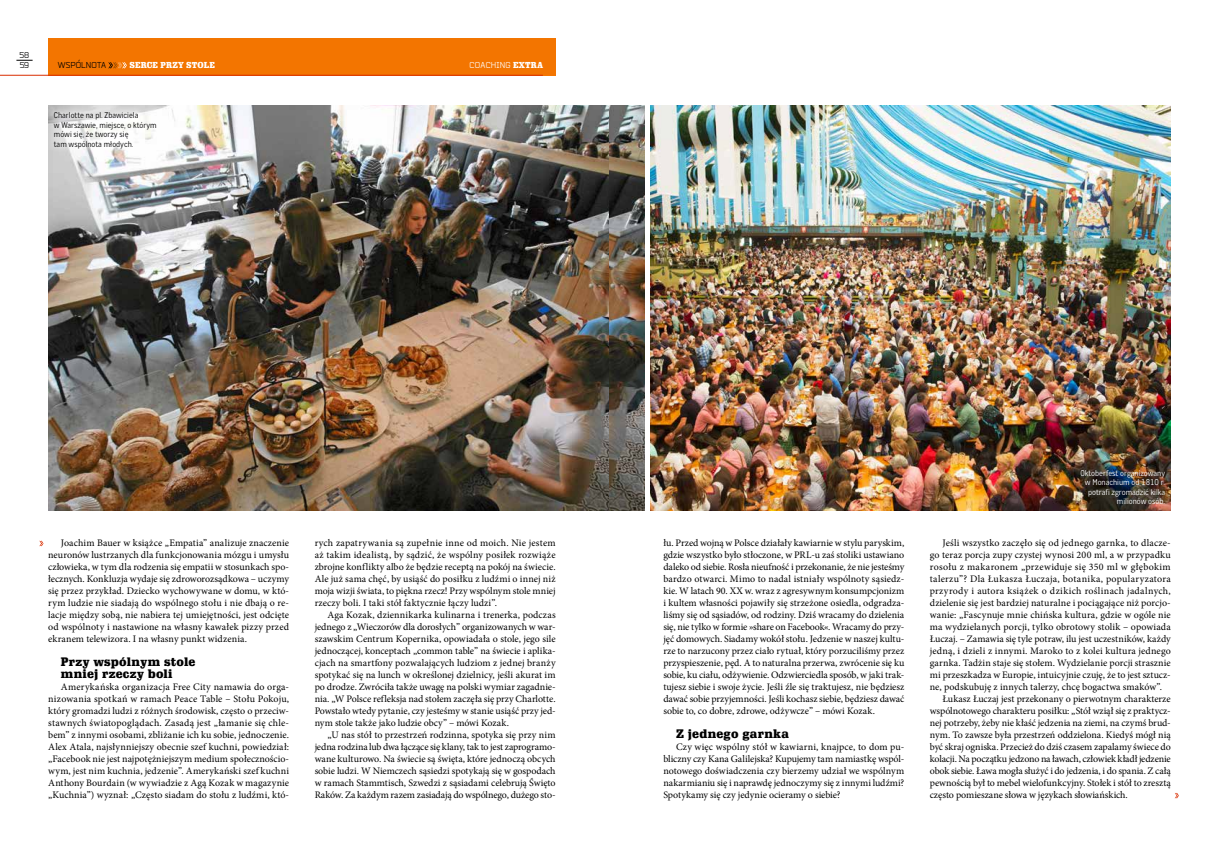
<style>
.page{position:relative;width:1219px;height:848px;background:#fff}
.page>*{position:absolute;margin:0;border:0;box-sizing:border-box;transform-origin:0 0}
.t1{font:12px/12px "Schadow Blk EU";letter-spacing:.02em;color:#000}
.t2{font:10px/12px "Minion Pro";color:#000;text-align:justify}
.t3{font:10px "Minion Pro";letter-spacing:.03em;color:#000}
.t4{font:10px "Minion Pro";letter-spacing:-.02em;color:#000}
.t5{font:10px "Minion Pro";letter-spacing:.025em;color:#000}
.t6{font:8.6px "Bender";letter-spacing:.02em;color:#fff}
.t7{font:8.6px "Bender";letter-spacing:.005em;color:#000}
.t8{font:8.4px "Schadow Blk EU";letter-spacing:.02em;color:#fff}
.t9{font:8.4px "Bender";color:#000}
.t10{font:300 8.2px/9.5px "CA Cula";color:#000}
.t11{font:300 8.2px/9.5px "CA Cula";color:#fff;text-align:right}
.s1{font-family:"Schadow Blk EU";font-size:8.4px}
</style>
<div class="page">
<img style="left:651px;top:106px;width:520px;height:404px">
<div style="left:48px;top:38px;width:508px;height:37px;background:#f37500"></div>
<hr style="left:0;top:75px;width:543px;height:1px;background:#d92d00">
<svg style="left:16px;top:60px;width:17px;height:1px"></svg>
<img style="left:48px;top:106px;width:561px;height:404px">
<img style="left:609px;top:106px;width:36px;height:404px">
<div style="left:47px;top:104px;width:117px;height:51px;background:#fff;opacity:.75"></div>
<svg style="left:1175px;top:793px;width:4px;height:5px"></svg>
<svg style="left:39px;top:541px;width:4px;height:5px"></svg>
<svg style="left:108px;top:62px;width:19px;height:6px"></svg>
<p class="t9" style="left:20px;top:50px;width:11px">58</p>
<p class="t9" style="left:20px;top:60px;width:11px">59</p>
<p class="t7" style="left:58px;top:60px;width:50px">WSPÓLNOTA</p>
<p class="t8" style="left:129px;top:60px;width:87px">SERCE PRZY STOLE</p>
<p class="t6" style="left:470px;top:60px;width:75px">COACHING <span class="s1">EXTRA</span></p>
<p class="t10" style="left:54px;top:110px;width:104px">Charlotte na pl. Zbawiciela<br>w Warszawie, miejsce, o którym mówi się, że tworzy się<br>tam wspólnota młodych.</p>
<p class="t2" style="left:48px;top:537px;width:242px;text-indent:13px">Joachim Bauer w książce „Empatia” analizuje znaczenie neuronów lustrzanych dla funkcjonowania mózgu i umysłu człowieka, w tym dla rodzenia się empatii w stosunkach spo&shy;łecznych. Konkluzja wydaje się zdroworozsądkowa – uczymy się przez przykład. Dziecko wychowywane w domu, w któ&shy;rym ludzie nie siadają do wspólnego stołu i nie dbają o re&shy;lacje między sobą, nie nabiera tej umiejętności, jest odcięte od wspólnoty i nastawione na własny kawałek pizzy przed ekranem telewizora. I na własny punkt widzenia.</p>
<p class="t1" style="left:61px;top:656px;width:136px">Przy wspólnym stole mniej rzeczy boli</p>
<p class="t2" style="left:48px;top:681px;width:242px;text-indent:13px">Amerykańska organizacja Free City namawia do orga&shy;nizowania spotkań w ramach Peace Table – Stołu Pokoju, który gromadzi ludzi z różnych środowisk, często o przeciw&shy;stawnych światopoglądach. Zasadą jest „łamanie się chle&shy;bem” z innymi osobami, zbliżanie ich ku sobie, jednoczenie.<br>Alex Atala, najsłynniejszy obecnie szef kuchni, powiedział: „Facebook nie jest najpotężniejszym medium społecznościo&shy;wym, jest nim kuchnia, jedzenie”. Amerykański szef kuchni Anthony Bourdain (w wywiadzie z Agą Kozak w magazynie „Kuchnia”) wyznał: „Często siadam do stołu z ludźmi, któ-</p>
<p class="t2" style="left:315px;top:537px;width:242px">rych zapatrywania są zupełnie inne od moich. Nie jestem aż takim idealistą, by sądzić, że wspólny posiłek rozwiąże zbrojne konflikty albo że będzie receptą na pokój na świecie.<br>Ale już sama chęć, by usiąść do posiłku z ludźmi o innej niż moja wizji świata, to piękna rzecz! Przy wspólnym stole mniej rzeczy boli. I taki stół faktycznie łączy ludzi”.</p>
<p class="t2" style="left:315px;top:609px;width:242px;text-indent:13px">Aga Kozak, dziennikarka kulinarna i trenerka, podczas jednego z „Wieczorów dla dorosłych” organizowanych w war&shy;szawskim Centrum Kopernika, opowiadała o stole, jego sile jednoczącej, konceptach „common table” na świecie i aplika&shy;cjach na smartfony pozwalających ludziom z jednej branży spotykać się na lunch w określonej dzielnicy, jeśli akurat im po drodze. Zwróciła także uwagę na polski wymiar zagadnie&shy;nia. „W Polsce refleksja nad stołem zaczęła się przy Charlotte.<br>Powstało wtedy pytanie, czy jesteśmy w stanie usiąść przy jed&shy;nym stole także jako ludzie obcy” – mówi Kozak.</p>
<p class="t2" style="left:315px;top:729px;width:242px;text-indent:13px">„U nas stół to przestrzeń rodzinna, spotyka się przy nim jedna rodzina lub dwa łączące się klany, tak to jest zaprogramo&shy;wane kulturowo. Na świecie są święta, które jednoczą obcych sobie ludzi. W Niemczech sąsiedzi spotykają się w gospodach w ramach Stammtisch, Szwedzi z sąsiadami celebrują Święto Raków. Za każdym razem zasiadają do wspólnego, dużego sto-</p>
<p class="t2" style="left:663px;top:537px;width:242px">łu. Przed wojną w Polsce działały kawiarnie w stylu paryskim, gdzie wszystko było stłoczone, w PRL-u zaś stoliki ustawiano daleko od siebie. Rosła nieufność i przekonanie, że nie jesteśmy bardzo otwarci. Mimo to nadal istniały wspólnoty sąsiedz&shy;kie. W latach 90. XX w. wraz z agresywnym konsumpcjonizm i kultem własności pojawiły się strzeżone osiedla, odgradza&shy;liśmy się od sąsiadów, od rodziny. Dziś wracamy do dzielenia się, nie tylko w formie »share on Facebook«. Wracamy do przy&shy;jęć domowych. Siadamy wokół stołu. Jedzenie w naszej kultu&shy;rze to narzucony przez ciało rytuał, który porzuciliśmy przez przyspieszenie, pęd. A to naturalna przerwa, zwrócenie się ku sobie, ku ciału, odżywienie. Odzwierciedla sposób, w jaki trak&shy;tujesz siebie i swoje życie. Jeśli źle się traktujesz, nie będziesz dawać sobie przyjemności. Jeśli kochasz siebie, będziesz dawać sobie to, co dobre, zdrowe, odżywcze” – mówi Kozak.</p>
<p class="t1" style="left:676px;top:728px;width:114px">Z jednego garnka</p>
<p class="t2" style="left:663px;top:741px;width:242px;text-indent:13px">Czy więc wspólny stół w kawiarni, knajpce, to dom pu&shy;bliczny czy Kana Galilejska? Kupujemy tam namiastkę wspól&shy;notowego doświadczenia czy bierzemy udział we wspólnym nakarmianiu się i naprawdę jednoczymy się z innymi ludźmi?<br>Spotykamy się czy jedynie ocieramy o siebie?</p>
<p class="t11" style="left:1080px;top:467px;width:86px">Oktoberfest organizowany w Monachium od 1810 r. potrafi zgromadzić kilka milionów osób.</p>
<p class="t2" style="left:943px;top:537px;width:230px">Jeśli wszystko zaczęło się od jednego garnka, to dlacze-</p>
<p class="t2" style="left:930px;top:549px;width:242px">go teraz porcja zupy czystej wynosi 200 ml, a w przypadku</p>
<p class="t5" style="left:930px;top:560px;width:242px">rosołu z makaronem „przewiduje się 350 ml w głębokim</p>
<p class="t3" style="left:930px;top:572px;width:242px">talerzu”? Dla Łukasza Łuczaja, botanika, popularyzatora</p>
<p class="t3" style="left:930px;top:584px;width:242px">przyrody i autora książek o dzikich roślinach jadalnych,</p>
<p class="t2" style="left:930px;top:597px;width:242px">dzielenie się jest bardziej naturalne i pociągające niż porcjo-</p>
<p class="t2" style="left:930px;top:609px;width:242px">wanie: „Fascynuje mnie chińska kultura, gdzie w ogóle nie</p>
<p class="t2" style="left:930px;top:621px;width:242px">ma wydzielanych porcji, tylko obrotowy stolik – opowiada</p>
<p class="t2" style="left:930px;top:633px;width:242px">Łuczaj. – Zamawia się tyle potraw, ilu jest uczestników, każdy</p>
<p class="t2" style="left:930px;top:645px;width:242px">jedną, i dzieli z innymi. Maroko to z kolei kultura jednego</p>
<p class="t2" style="left:930px;top:657px;width:242px">garnka. Tadżin staje się stołem. Wydzielanie porcji strasznie</p>
<p class="t2" style="left:930px;top:669px;width:242px">mi przeszkadza w Europie, intuicyjnie czuję, że to jest sztucz-</p>
<p class="t2" style="left:930px;top:681px;width:234px">ne, podskubuję z innych talerzy, chcę bogactwa smaków”.</p>
<p class="t2" style="left:943px;top:693px;width:230px">Łukasz Łuczaj jest przekonany o pierwotnym charakterze</p>
<p class="t2" style="left:930px;top:705px;width:242px">wspólnotowego charakteru posiłku: „Stół wziął się z praktycz-</p>
<p class="t2" style="left:930px;top:717px;width:242px">nej potrzeby, żeby nie kłaść jedzenia na ziemi, na czymś brud-</p>
<p class="t2" style="left:930px;top:729px;width:242px">nym. To zawsze była przestrzeń oddzielona. Kiedyś mógł nią</p>
<p class="t2" style="left:930px;top:741px;width:242px">być skraj ogniska. Przecież do dziś czasem zapalamy świece do</p>
<p class="t4" style="left:930px;top:752px;width:242px">kolacji. Na początku jedzono na ławach, człowiek kładł jedzenie</p>
<p class="t2" style="left:930px;top:765px;width:242px">obok siebie. Ława mogła służyć i do jedzenia, i do spania. Z całą</p>
<p class="t2" style="left:930px;top:777px;width:242px">pewnością był to mebel wielofunkcyjny. Stołek i stół to zresztą</p>
<p class="t2" style="left:930px;top:789px;width:200px">często pomieszane słowa w językach słowiańskich.</p>
</div>
